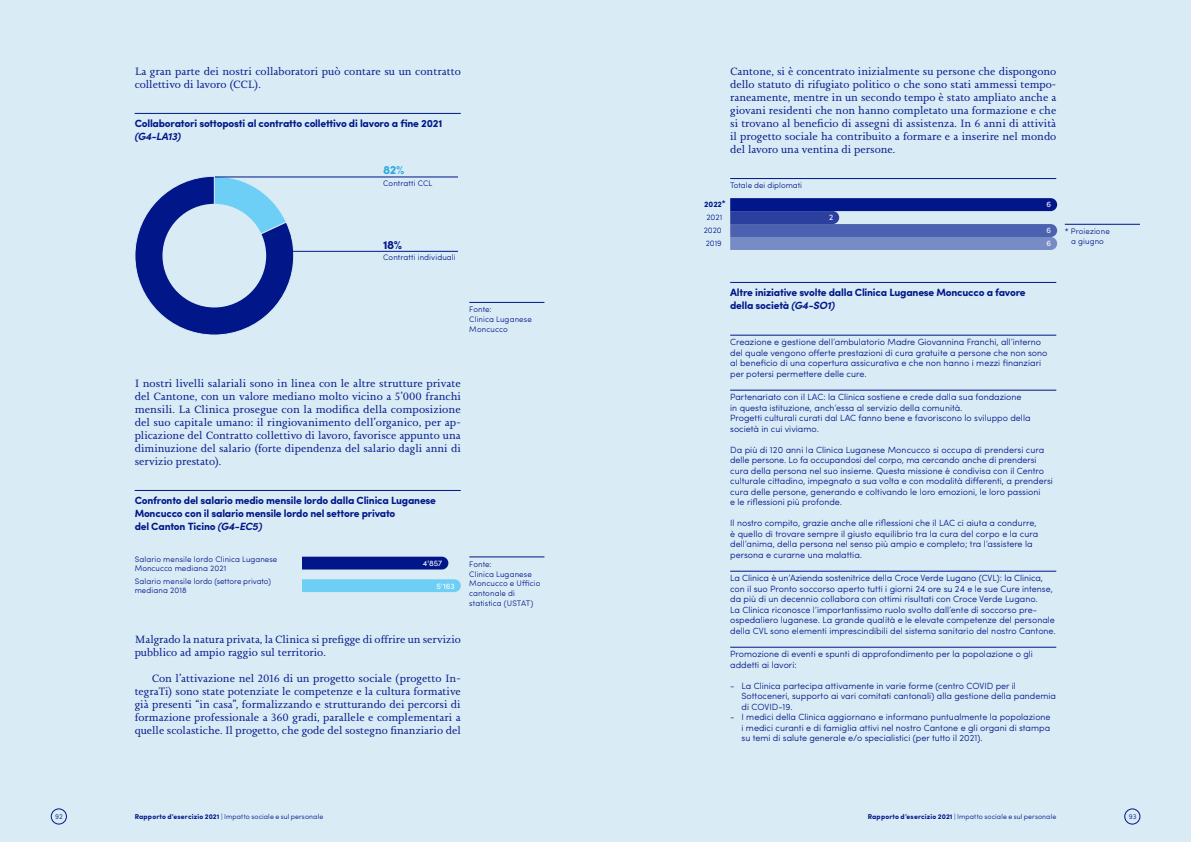
<style>
.page{position:relative;width:1191px;height:842px;background:#d9ebf5}
.page>*{position:absolute;margin:0;border:0;box-sizing:border-box;transform-origin:0 0}
.t1{font:700 12px "Sofia Pro";color:#28aae1}
.t2{font:700 12px "Sofia Pro";color:#001689}
.t3{font:11px/13px "Joanna Nova";color:#001689;text-align:justify}
.t4{font:700 10.5px/13px "Sofia Pro";letter-spacing:-.02em;color:#001689}
.t5{font:italic 700 10.5px "Sofia Pro";letter-spacing:-.02em;color:#001689}
.t6{font:300 9px/10.5px "Sofia Pro";color:#001689}
.t7{font:300 8px/9.8px "Sofia Pro";letter-spacing:.015em;color:#001689}
.t8{font:8px/13px "Sofia Pro";letter-spacing:.005em;color:#fff}
.t9{font:300 8px/13.1px "Sofia Pro";letter-spacing:-.01em;color:#001689;text-align:center}
.t10{font:700 8px "Sofia Pro";color:#001689}
.t11{font:300 7px "Sofia Pro";letter-spacing:.015em;color:#001689}
.s1{font-style:italic}
.s2{font-weight:700}
</style>
<div class="page">
<div style="left:51px;top:809px;width:16px;height:15px;border:1px solid #001689;border-radius:50%"></div>
<div style="left:1124px;top:809px;width:16px;height:15px;border:1px solid #001689;border-radius:50%"></div>
<hr style="left:135px;top:113px;width:326px;height:1px;background:#001689">
<svg style="left:135px;top:176px;width:160px;height:159px"></svg>
<div style="left:162px;top:204px;width:104px;height:103px;background:#d9ebf5;border-radius:50%"></div>
<hr style="left:215px;top:177px;width:243px;height:1px;background:#001689">
<hr style="left:292px;top:251px;width:166px;height:1px;background:#001689">
<hr style="left:469px;top:302px;width:75px;height:1px;background:#001689">
<hr style="left:469px;top:557px;width:75px;height:1px;background:#001689">
<hr style="left:135px;top:490px;width:326px;height:1px;background:#001689">
<svg style="left:302px;top:579px;width:159px;height:13px;background:#70cff5"></svg>
<div style="left:302px;top:557px;width:146px;height:12px;background:#001689"></div>
<hr style="left:1064px;top:224px;width:76px;height:1px;background:#001689">
<hr style="left:730px;top:282px;width:326px;height:1px;background:#001689">
<hr style="left:730px;top:335px;width:326px;height:1px;background:#001689">
<hr style="left:730px;top:390px;width:326px;height:1px;background:#001689">
<hr style="left:730px;top:571px;width:326px;height:1px;background:#001689">
<hr style="left:730px;top:647px;width:326px;height:1px;background:#001689">
<hr style="left:730px;top:178px;width:326px;height:1px;background:#001689">
<svg style="left:730px;top:198px;width:327px;height:52px"></svg>
<p class="t3" style="left:135px;top:64px;width:328px">La gran parte dei nostri collaboratori può contare su un contratto collettivo di lavoro (CCL).</p>
<p class="t4" style="left:135px;top:116px;width:309px">Collaboratori sottoposti al contratto collettivo di lavoro a fine 2021</p>
<p class="t5" style="left:135px;top:128px;width:48px">(G4-LA13)</p>
<p class="t7" style="left:383px;top:178px;width:51px">Contratti CCL</p>
<h1 class="t1" style="left:383px;top:161px;width:23px">82%</h1>
<h1 class="t2" style="left:383px;top:235px;width:20px">18%</h1>
<p class="t7" style="left:383px;top:252px;width:74px">Contratti individuali</p>
<p class="t7" style="left:469px;top:304px;width:64px">Fonte:<br>Clinica Luganese<br>Moncucco</p>
<p class="t3" style="left:135px;top:376px;width:328px">I nostri livelli salariali sono in linea con le altre strutture private del Cantone, con un valore mediano molto vicino a 5’000 franchi mensili. La Clinica prosegue con la modifica della composizione del suo capitale umano: il ringiovanimento dell’organico, per ap&shy;plicazione del Contratto collettivo di lavoro, favorisce appunto una diminuzione del salario (forte dipendenza del salario dagli anni di servizio prestato).</p>
<p class="t4" style="left:135px;top:493px;width:303px">Confronto del salario medio mensile lordo dalla Clinica Luganese<br>Moncucco con il salario mensile lordo nel settore privato<br>del Canton Ticino <span class="s1">(G4-EC5)</span></p>
<p class="t7" style="left:135px;top:554px;width:144px;line-height:9px">Salario mensile lordo Clinica Luganese<br>Moncucco mediana 2021</p>
<p class="t7" style="left:135px;top:576px;width:138px;line-height:9px">Salario mensile lordo (settore privato) mediana 2018</p>
<p class="t8" style="left:423px;top:556px;width:21px">4'857</p>
<p class="t8" style="left:436px;top:579px;width:20px">5'163</p>
<p class="t7" style="left:469px;top:559px;width:73px">Fonte:<br>Clinica Luganese<br>Moncucco e Ufficio cantonale di statistica (USTAT)</p>
<p class="t3" style="left:135px;top:633px;width:328px">Malgrado la natura privata, la Clinica si prefigge di offrire un servizio pubblico ad ampio raggio sul territorio.</p>
<p class="t3" style="left:135px;top:672px;width:328px;text-indent:17px">Con l’attivazione nel 2016 di un progetto sociale (progetto In&shy;tegraTi) sono state potenziate le competenze e la cultura formative già presenti “in casa”, formalizzando e strutturando dei percorsi di formazione professionale a 360 gradi, parallele e complementari a quelle scolastiche. Il progetto, che gode del sostegno finanziario del</p>
<p class="t3" style="left:730px;top:64px;width:328px">Cantone, si è concentrato inizialmente su persone che dispongono dello statuto di rifugiato politico o che sono stati ammessi tempo&shy;raneamente, mentre in un secondo tempo è stato ampliato anche a giovani residenti che non hanno completato una formazione e che si trovano al beneficio di assegni di assistenza. In 6 anni di attività il progetto sociale ha contribuito a formare e a inserire nel mondo del lavoro una ventina di persone.</p>
<p class="t7" style="left:730px;top:180px;width:73px">Totale dei diplomati</p>
<p class="t10" style="left:704px;top:199px;width:23px">2022*</p>
<p class="t9" style="left:704px;top:210px;width:20px">2021<br>2020<br>2019</p>
<p class="t8" style="left:829px;top:210px;width:6px">2</p>
<p class="t8" style="left:1046px;top:197px;width:6px">6</p>
<p class="t8" style="left:1046px;top:223px;width:6px">6<br>6</p>
<p class="t7" style="left:1064px;top:226px;width:46px;text-align:center">* Proiezione a giugno</p>
<p class="t4" style="left:730px;top:285px;width:297px">Altre iniziative svolte dalla Clinica Luganese Moncucco a favore della società <span class="s1">(G4-SO1)</span></p>
<p class="t6" style="left:730px;top:336px;width:319px">Creazione e gestione dell’ambulatorio Madre Giovannina Franchi, all’interno del quale vengono offerte prestazioni di cura gratuite a persone che non sono al beneficio di una copertura assicurativa e che non hanno i mezzi finanziari per potersi permettere delle cure.</p>
<p class="t6" style="left:730px;top:391px;width:302px">Partenariato con il LAC: la Clinica sostiene e crede dalla sua fondazione in questa istituzione, anch’essa al servizio della comunità.<br>Progetti culturali curati dal LAC fanno bene e favoriscono lo sviluppo della società in cui viviamo.</p>
<p class="t6" style="left:730px;top:444px;width:324px">Da più di 120 anni la Clinica Luganese Moncucco si occupa di prendersi cura delle persone. Lo fa occupandosi del corpo, ma cercando anche di prendersi cura della persona nel suo insieme. Questa missione è condivisa con il Centro culturale cittadino, impegnato a sua volta e con modalità differenti, a prendersi cura delle persone, generando e coltivando le loro emozioni, le loro passioni<br>e le riflessioni più profonde.</p>
<p class="t6" style="left:730px;top:517px;width:310px">Il nostro compito, grazie anche alle riflessioni che il LAC ci aiuta a condurre, è quello di trovare sempre il giusto equilibrio tra la cura del corpo e la cura dell’anima, della persona nel senso più ampio e completo; tra l’assistere la persona e curarne una malattia.</p>
<p class="t6" style="left:730px;top:572px;width:327px">La Clinica è un’Azienda sostenitrice della Croce Verde Lugano (CVL): la Clinica, con il suo Pronto soccorso aperto tutti i giorni 24 ore su 24 e le sue Cure intense, da più di un decennio collabora con ottimi risultati con Croce Verde Lugano.<br>La Clinica riconosce l’importantissimo ruolo svolto dall’ente di soccorso pre&shy;ospedaliero luganese. La grande qualità e le elevate competenze del personale della CVL sono elementi imprescindibili del sistema sanitario del nostro Cantone.</p>
<p class="t6" style="left:730px;top:648px;width:304px">Promozione di eventi e spunti di approfondimento per la popolazione o gli addetti ai lavori:</p>
<p class="t6" style="left:741px;top:680px;width:316px;text-indent:-11px">- La Clinica partecipa attivamente in varie forme (centro COVID per il<br>Sottoceneri, supporto ai vari comitati cantonali) alla gestione della pandemia di COVID-19.</p>
<p class="t6" style="left:741px;top:711px;width:311px;text-align:justify;text-indent:-11px">- I medici della Clinica aggiornano e informano puntualmente la popolazione i medici curanti e di famiglia attivi nel nostro Cantone e gli organi di stampa su temi di salute generale e/o specialistici (per tutto il 2021).</p>
<p class="t11" style="left:55px;top:811px;width:9px">92</p>
<p class="t11" style="left:135px;top:811px;width:190px"><span class="s2">Rapporto d’esercizio 2021</span> | Impatto sociale e sul personale</p>
<p class="t11" style="left:1128px;top:811px;width:9px">93</p>
<p class="t11" style="left:867px;top:811px;width:190px"><span class="s2">Rapporto d’esercizio 2021</span> | Impatto sociale e sul personale</p>
</div>
